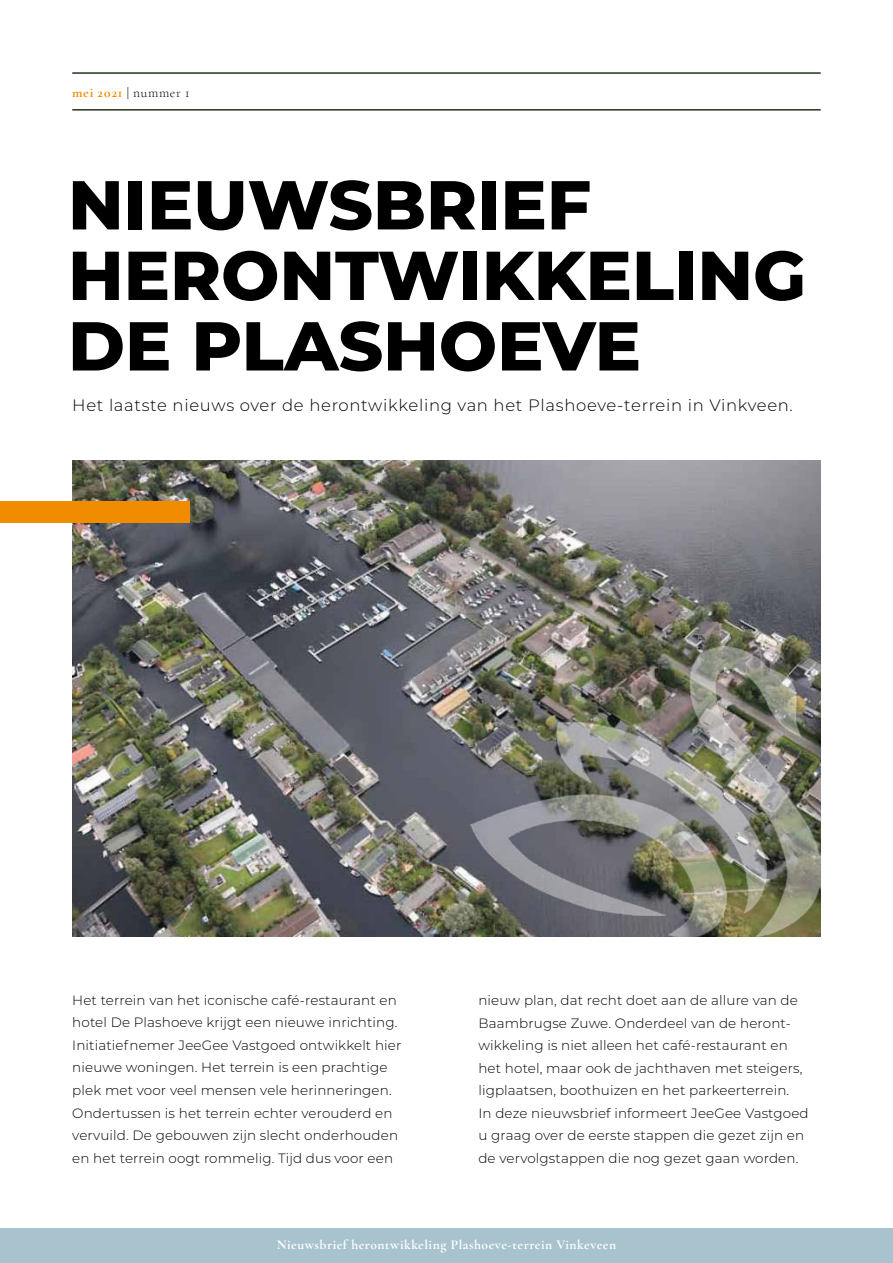
<style>
.page{position:relative;width:893px;height:1263px;background:#fff}
.page>*{position:absolute;margin:0;border:0;box-sizing:border-box;transform-origin:0 0}
.t1{font:800 69px/70.5px "Montserrat";color:#000}
.t2{font:300 16.5px "Montserrat";letter-spacing:.04em;color:#000}
.t3{font:300 13.5px/22.5px "Montserrat";letter-spacing:.01em;color:#000}
.t4{font:700 13.5px "Cormorant Garamond";letter-spacing:.04em;color:#fff}
.t5{font:700 13.5px "Cormorant Garamond";letter-spacing:.065em;color:#f18b00}
.s1{font-weight:400;color:#000}
.s2{font-weight:300;color:#000}
</style>
<div class="page">
<hr style="left:72px;top:109px;width:749px;height:2px;background:#22351c">
<hr style="left:72px;top:72px;width:749px;height:2px;background:#22351c">
<div style="left:0;top:1229px;width:893px;height:34px;background:#a8c3ce"></div>
<img style="left:72px;top:460px;width:749px;height:476px">
<div style="left:0;top:502px;width:189px;height:21px;background:#f18b00"></div>
<img style="left:471px;top:646px;width:350px;height:290px">
<p class="t5" style="left:72px;top:85px;width:119px">mei 2021 <span class="s1">|</span> <span class="s2">nummer 1</span></p>
<h1 class="t1" style="left:68px;top:166px;width:740px">NIEUWSBRIEF<br>HERONTWIKKELING<br>DE PLASHOEVE</h1>
<p class="t2" style="left:72px;top:394px;width:722px">Het laatste nieuws over de herontwikkeling van het Plashoeve-terrein in Vinkveen.</p>
<p class="t3" style="left:72px;top:988px;width:331px">Het terrein van het iconische café-restaurant en hotel De Plashoeve krijgt een nieuwe inrichting.<br>Initiatiefnemer JeeGee Vastgoed ontwikkelt hier nieuwe woningen. Het terrein is een prachtige plek met voor veel mensen vele herinneringen.<br>Ondertussen is het terrein echter verouderd en vervuild. De gebouwen zijn slecht onderhouden en het terrein oogt rommelig. Tijd dus voor een</p>
<p class="t3" style="left:478px;top:988px;width:332px">nieuw plan, dat recht doet aan de allure van de Baambrugse Zuwe. Onderdeel van de heront&shy;wikkeling is niet alleen het café-restaurant en het hotel, maar ook de jachthaven met steigers, ligplaatsen, boothuizen en het parkeerterrein.<br>In deze nieuwsbrief informeert JeeGee Vastgoed u graag over de eerste stappen die gezet zijn en de vervolgstappen die nog gezet gaan worden.</p>
<p class="t4" style="left:277px;top:1236px;width:341px">Nieuwsbrief herontwikkeling Plashoeve-terrein Vinkeveen</p>
</div>
